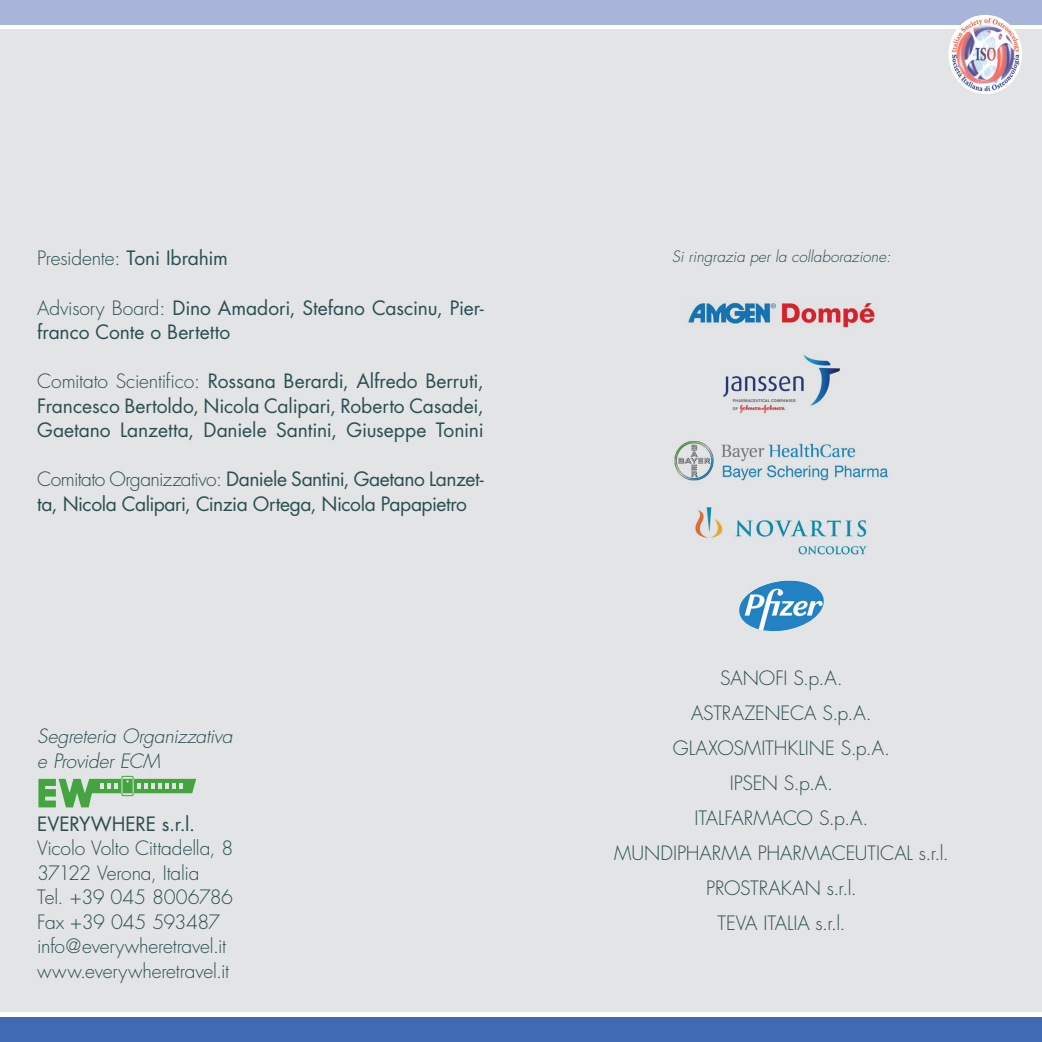
<style>
.page{position:relative;width:1042px;height:1042px;background:#fff}
.page>*{position:absolute;margin:0;border:0;box-sizing:border-box;transform-origin:0 0}
.t1{font:19.25px/24.5px "Futura";letter-spacing:-.015em;color:#294e52}
.t2{font:300 19.25px "Futura";letter-spacing:-.005em;color:#294e52}
.t3{font:italic 300 19.25px "Futura";letter-spacing:-.015em;color:#294e52}
.t4{font:300 19.25px "Futura";letter-spacing:-.03em;color:#294e52}
.t5{font:italic 300 15.4px "Futura";color:#294e52}
.s1{font-weight:400}
.s2{font-weight:300}
</style>
<div class="page">
<div style="left:0;top:30px;width:1042px;height:982px;background:#e3e4e5"></div>
<div style="left:0;top:0;width:1042px;height:25px;background:#a9b4da"></div>
<div style="left:0;top:1017px;width:1042px;height:25px;background:#406ab4"></div>
<div style="left:122px;top:776px;width:11px;height:20px;border:1px solid #4cb848"></div>
<svg style="left:38px;top:779px;width:158px;height:28px"></svg>
<img style="left:688px;top:302px;width:187px;height:26px">
<img style="left:723px;top:355px;width:117px;height:59px">
<img style="left:674px;top:440px;width:214px;height:41px">
<img style="left:695px;top:507px;width:172px;height:48px">
<img style="left:739px;top:580px;width:85px;height:52px">
<div style="left:948px;top:15px;width:74px;height:79px;background:#fff;border-radius:50%"></div>
<img style="left:951px;top:16px;width:68px;height:75px">
<p class="t2" style="left:37px;top:247px;width:192px">Presidente: <span class="s1">Toni Ibrahim</span></p>
<p class="t5" style="left:672px;top:247px;width:221px">Si ringrazia per la collaborazione:</p>
<p class="t1" style="left:37px;top:295px;width:448px"><span class="s2">Advisory Board:</span> Dino Amadori, Stefano Cascinu, Pier&shy;franco Conte o Bertetto</p>
<p class="t1" style="left:37px;top:369px;width:448px;text-align:justify"><span class="s2">Comitato Scientifico:</span> Rossana Berardi, Alfredo Berruti, Francesco Bertoldo, Nicola Calipari, Roberto Casadei, Gaetano Lanzetta, Daniele Santini, Giuseppe Tonini</p>
<p class="t1" style="left:37px;top:467px;width:448px"><span class="s2">Comitato Organizzativo:</span> Daniele Santini, Gaetano Lanzet&shy;ta, Nicola Calipari, Cinzia Ortega, Nicola Papapietro</p>
<p class="t3" style="left:37px;top:724px;width:197px">Segreteria Organizzativa</p>
<p class="t3" style="left:37px;top:749px;width:124px">e Provider ECM</p>
<p class="t1" style="left:37px;top:812px;width:159px">EVERYWHERE s.r.l.</p>
<p class="t2" style="left:37px;top:836px;width:198px">Vicolo Volto Cittadella, 8</p>
<p class="t2" style="left:37px;top:861px;width:164px">37122 Verona, Italia</p>
<p class="t2" style="left:37px;top:885px;width:197px">Tel. +39 045 8006786</p>
<p class="t4" style="left:37px;top:910px;width:184px">Fax +39 045 593487</p>
<p class="t2" style="left:37px;top:934px;width:190px">info@everywheretravel.it</p>
<p class="t2" style="left:37px;top:959px;width:194px">www.everywheretravel.it</p>
<p class="t2" style="left:720px;top:666px;width:124px">SANOFI S.p.A.</p>
<p class="t2" style="left:691px;top:701px;width:182px">ASTRAZENECA S.p.A.</p>
<p class="t2" style="left:673px;top:736px;width:219px">GLAXOSMITHKLINE S.p.A.</p>
<p class="t2" style="left:730px;top:771px;width:105px">IPSEN S.p.A.</p>
<p class="t2" style="left:694px;top:806px;width:175px">ITALFARMACO S.p.A.</p>
<p class="t2" style="left:614px;top:841px;width:336px">MUNDIPHARMA PHARMACEUTICAL s.r.l.</p>
<p class="t2" style="left:706px;top:876px;width:152px">PROSTRAKAN s.r.l.</p>
<p class="t2" style="left:717px;top:911px;width:129px">TEVA ITALIA s.r.l.</p>
</div>
